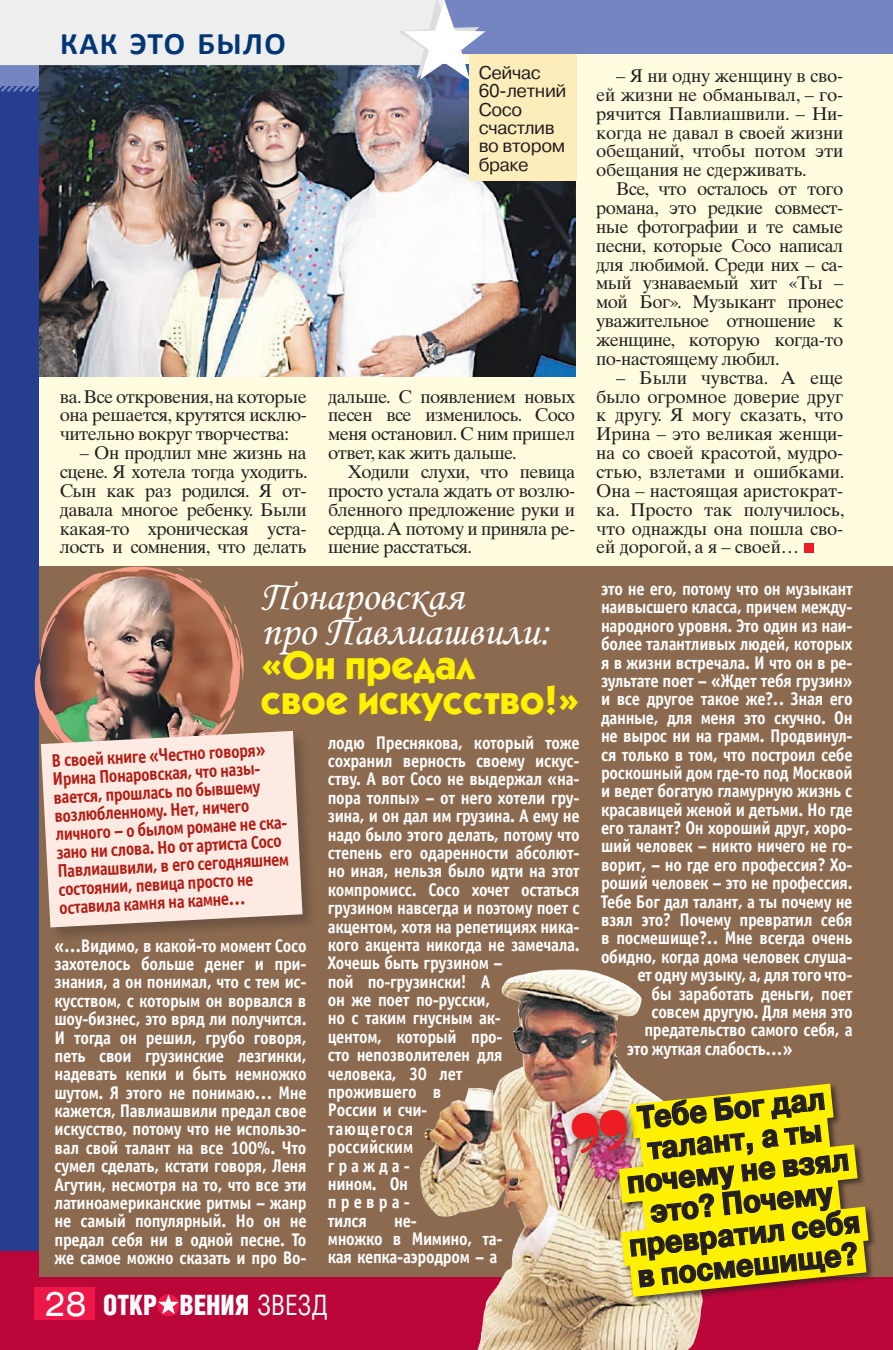
<style>
.page{position:relative;width:893px;height:1350px;background:#fff}
.page>*{position:absolute;margin:0;border:0;box-sizing:border-box;transform-origin:0 0}
.t1{font:42px/35px "Monotype Corsiva";color:#fff}
.t2{font:700 40.25px/35px "Kabel C";color:#fff101}
.t3{font:700 31.5px/31.5px "Pragmatica";color:#231f20;text-align:center;scale:.9 1}
.t4{font:700 31.5px "Calibri";letter-spacing:.045em;color:#013775}
.t5{font:900 28.18px "Helios Cond";color:#fff;scale:.92 1}
.t6{font:700 18.38px/18.4px "Officina Sans C";letter-spacing:-.02em;color:#fff;scale:.9 1}
.t7{font:18.38px/18.9px "Times Ten LTCYR";letter-spacing:-.03em;color:#231f20;text-align:justify}
.t8{font:700 18.38px/18.4px "Officina Sans C";color:#b41d15;scale:.9 1}
.t9{font:18.38px/18.4px "Pragmatica C";letter-spacing:-.02em;color:#231f20}
.s1{font-family:"Helios Ext";font-weight:400;font-size:33.43px}
.s2{font-weight:400}
</style>
<div class="page">
<div style="left:0;top:0;width:893px;height:1349px;background:#253f8e"></div>
<div style="left:0;top:1250px;width:893px;height:99px;background:#ba0639"></div>
<div style="left:0;top:0;width:893px;height:95px;background:#7585c1"></div>
<div style="left:35px;top:1287px;width:60px;height:32px;background:#ed1748"></div>
<svg style="left:157px;top:1294px;width:22px;height:22px"></svg>
<svg style="left:158px;top:1294px;width:21px;height:19px"></svg>
<div style="left:40px;top:55px;width:853px;height:555px;background:#fffce0"></div>
<div style="left:803px;top:543px;width:10px;height:10px;background:#ee1d23"></div>
<img style="left:40px;top:80px;width:535px;height:297px">
<svg style="left:0;top:0;width:485px;height:80px;background:#cbced4"></svg>
<div style="left:40px;top:566px;width:853px;height:710px;background:#8c6a50"></div>
<div style="left:469px;top:55px;width:107px;height:126px;background:#fdedbb"></div>
<img style="left:418px;top:969px;width:283px;height:380px">
<img style="left:34px;top:566px;width:210px;height:163px">
<div style="left:566px;top:1104px;width:73px;height:61px;background:#231f20;opacity:.75"></div>
<svg style="left:572px;top:1063px;width:321px;height:254px"></svg>
<div style="left:39px;top:729px;width:280px;height:214px;background:#231f20;opacity:.3"></div>
<svg style="left:41px;top:730px;width:262px;height:197px;background:#f0dcd3"></svg>
<h3 class="t4" style="left:60px;top:21px;width:227px">Как это было</h3>
<p class="t9" style="left:479px;top:63px;width:89px">Сейчас<br>60-летний<br>Сосо счастлив во втором браке</p>
<p class="t7" style="left:60px;top:387px;width:249px">ва. Все откровения, на которые она решается, крутятся исклю&shy;чительно вокруг творчества:</p>
<p class="t7" style="left:60px;top:443px;width:249px;text-indent:20px">– Он продлил мне жизнь на сцене. Я хотела тогда уходить.<br>Сын как раз родился. Я от&shy;давала многое ребенку. Были какая-то хроническая уста&shy;лость и сомнения, что делать</p>
<p class="t7" style="left:328px;top:387px;width:249px">дальше. С появлением новых песен все изменилось. Сосо меня остановил. С ним пришел ответ, как жить дальше.</p>
<p class="t7" style="left:328px;top:462px;width:249px;text-indent:20px">Ходили слухи, что певица просто устала ждать от возлю&shy;бленного предложение руки и сердца. А потому и приняла ре&shy;шение расстаться.</p>
<h1 class="t1" style="left:261px;top:579px;width:291px">Понаровская<br>про Павлиашвили:</h1>
<h2 class="t2" style="left:261px;top:647px;width:320px">«Он предал<br>свое искусство!»</h2>
<p class="t8" style="left:51px;top:752px;width:263px;rotate:-3deg">В своей книге «Честно говоря»<br>Ирина Понаровская, что назы&shy;вается, прошлась по бывшему возлюбленному. Нет, ничего личного – о былом романе не ска&shy;зано ни слова. Но от артиста Сосо<br>Павлиашвили, в его сегодняшнем состоянии, певица просто не оставила камня на камне…</p>
<p class="t6" style="left:55px;top:936px;width:282px;text-align:justify">«…Видимо, в какой-то момент Сосо захотелось больше денег и при&shy;знания, а он понимал, что с тем ис&shy;кусством, с которым он ворвался в шоу-бизнес, это вряд ли получится.<br>И тогда он решил, грубо говоря, петь свои грузинские лезгинки, надевать кепки и быть немножко шутом. Я этого не понимаю... Мне кажется, Павлиашвили предал свое искусство, потому что не использо&shy;вал свой талант на все 100%. Что сумел сделать, кстати говоря, Леня Агутин, несмотря на то, что все эти латиноамериканские ритмы – жанр не самый популярный. Но он не предал себя ни в одной песне. То же самое можно сказать и про Во-</p>
<p class="t6" style="left:328px;top:733px;width:281px">лодю Преснякова, который тоже сохранил верность своему искус&shy;ству. А вот Сосо не выдержал «на&shy;пора толпы» – от него хотели гру&shy;зина, и он дал им грузина. А ему не надо было этого делать, потому что степень его одаренности абсолют&shy;но иная, нельзя было идти на этот компромисс. Сосо хочет остаться грузином навсегда и поэтому поет с акцентом, хотя на репетициях ника&shy;кого акцента никогда не замечала.<br>Хочешь быть грузином –<br>пой по-грузински! А<br>он же поет по-русски,<br>но с таким гнусным ак-<br>центом, который про-<br>сто непозволителен для<br>человека, 30 лет<br>прожившего в<br>России и счи-<br>тающегося<br>российским<br>гражда-<br>нином. Он<br>превра-<br>тился</p>
<p class="t6" style="left:328px;top:1211px;width:196px;text-indent:66px">не-<br>множко в Мимино, та&shy;кая кепка-аэродром – а</p>
<h3 class="t5" style="left:45px;top:1288px;width:309px"><span class="s1">28</span> Oткр вения <span class="s2">ЗВЕЗД</span></h3>
<p class="t7" style="left:596px;top:66px;width:249px;text-indent:20px">– Я ни одну женщину в сво&shy;ей жизни не обманывал, – го&shy;рячится Павлиашвили. – Ни&shy;когда не давал в своей жизни обещаний, чтобы потом эти обещания не сдерживать.</p>
<p class="t7" style="left:596px;top:179px;width:249px;text-indent:20px">Все, что осталось от того романа, это редкие совмест&shy;ные фотографии и те самые песни, которые Сосо написал для любимой. Среди них – са&shy;мый узнаваемый хит «Ты – мой Бог». Музыкант пронес уважительное отношение к женщине, которую когда-то по-настоящему любил.</p>
<p class="t7" style="left:596px;top:368px;width:250px;text-indent:20px">– Были чувства. А еще было огромное доверие друг к другу. Я могу сказать, что Ирина – это великая женщи&shy;на со своей красотой, мудро&shy;стью, взлетами и ошибками.<br>Она – настоящая аристократ&shy;ка. Просто так получилось, что однажды она пошла сво&shy;ей дорогой, а я – своей…</p>
<p class="t6" style="left:601px;top:580px;width:281px">это не его, потому что он музыкант</p>
<p class="t6" style="left:601px;top:598px;width:281px">наивысшего класса, причем между-</p>
<p class="t6" style="left:601px;top:616px;width:281px">народного уровня. Это один из наи-</p>
<p class="t6" style="left:601px;top:635px;width:281px">более талантливых людей, которых</p>
<p class="t6" style="left:601px;top:653px;width:281px">я в жизни встречала. И что он в ре-</p>
<p class="t6" style="left:601px;top:672px;width:281px">зультате поет – «Ждет тебя грузин»</p>
<p class="t6" style="left:601px;top:690px;width:281px">и все другое такое же?.. Зная его</p>
<p class="t6" style="left:601px;top:708px;width:281px">данные, для меня это скучно. Он</p>
<p class="t6" style="left:601px;top:727px;width:281px">не вырос ни на грамм. Продвинул-</p>
<p class="t6" style="left:601px;top:745px;width:281px">ся только в том, что построил себе</p>
<p class="t6" style="left:601px;top:763px;width:281px">роскошный дом где-то под Москвой</p>
<p class="t6" style="left:601px;top:782px;width:281px">и ведет богатую гламурную жизнь с</p>
<p class="t6" style="left:601px;top:800px;width:281px">красавицей женой и детьми. Но где</p>
<p class="t6" style="left:601px;top:819px;width:281px">его талант? Он хороший друг, хоро-</p>
<p class="t6" style="left:601px;top:837px;width:281px">ший человек – никто ничего не го-</p>
<p class="t6" style="left:601px;top:855px;width:281px">ворит, – но где его профессия? Хо-</p>
<p class="t6" style="left:601px;top:874px;width:281px">роший человек – это не профессия.</p>
<p class="t6" style="left:601px;top:892px;width:281px">Тебе Бог дал талант, а ты почему не</p>
<p class="t6" style="left:601px;top:910px;width:281px">взял это? Почему превратил себя</p>
<p class="t6" style="left:601px;top:929px;width:281px">в посмешище?.. Мне всегда очень</p>
<p class="t6" style="left:601px;top:947px;width:281px">обидно, когда дома человек слуша-</p>
<p class="t6" style="left:637px;top:966px;width:241px">ет одну музыку, а, для того что-</p>
<p class="t6" style="left:651px;top:984px;width:225px">бы заработать деньги, поет</p>
<p class="t6" style="left:651px;top:1002px;width:225px">совсем другую. Для меня это</p>
<p class="t6" style="left:644px;top:1021px;width:233px">предательство самого себя, а</p>
<p class="t6" style="left:627px;top:1039px;width:185px">это жуткая слабость…»</p>
<h3 class="t3" style="left:614px;top:1104px;width:259px;rotate:-6deg">Тебе Бог дал талант, а ты почему не взял это? Почему превратил себя в посмешище?</h3>
</div>
